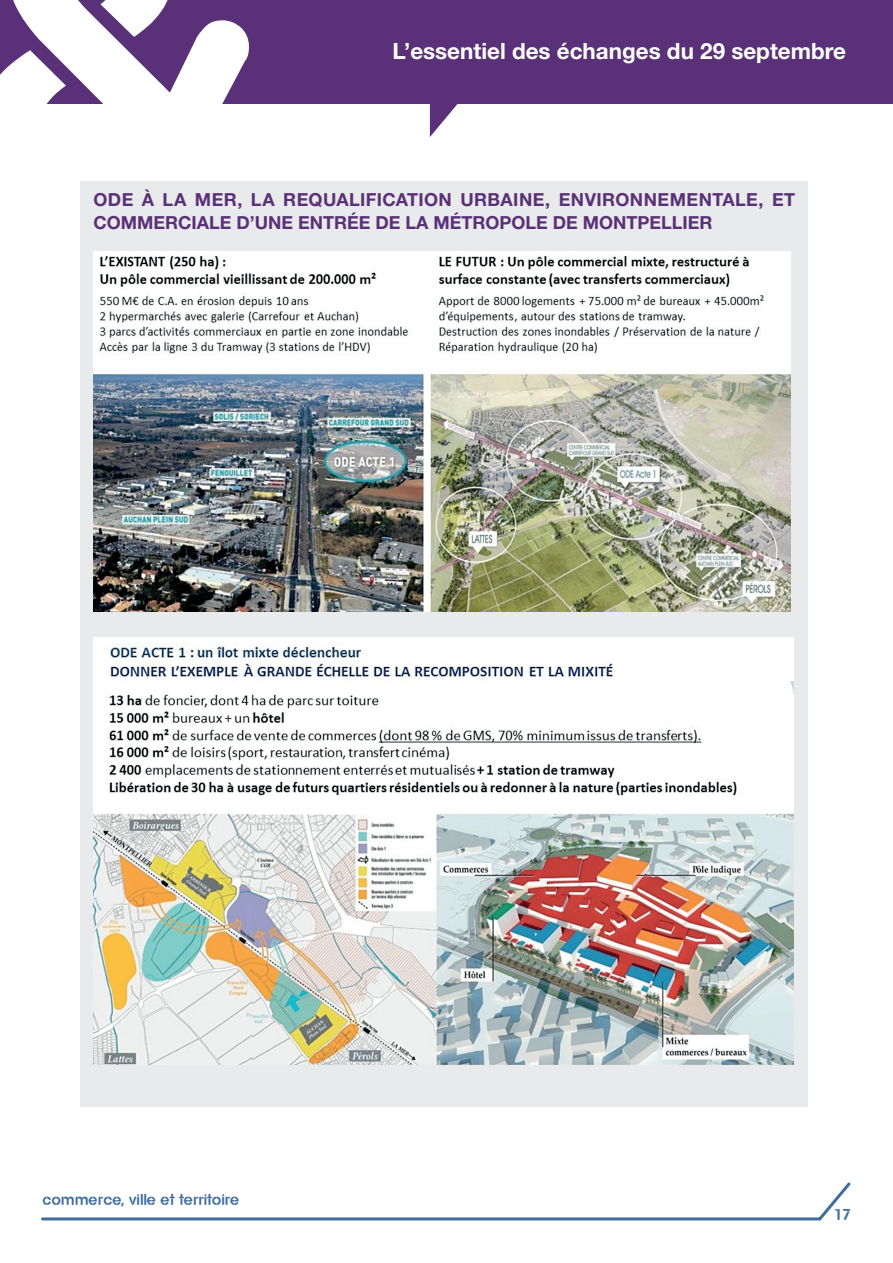
<style>
.page{position:relative;width:893px;height:1263px;background:#fff}
.page>*{position:absolute;margin:0;border:0;box-sizing:border-box;transform-origin:0 0}
.t1{font:700 22.35px "Helvetica Neue LT Std";color:#fff}
.t2{font:700 18px/22.5px "Helvetica Neue LT Std";color:#5a3178}
.t3{font:15px "AG Stencil";letter-spacing:.03em;color:#3d6c9f}
</style>
<div class="page">
<div style="left:0;top:0;width:893px;height:103px;background:#5a3178"></div>
<svg style="left:0;top:0;width:264px;height:229px;fill:#fff"></svg>
<svg style="left:338px;top:103px;width:264px;height:34px"></svg>
<svg style="left:41px;top:1182px;width:810px;height:39px"></svg>
<div style="left:81px;top:181px;width:727px;height:926px;background:#e9eaeb"></div>
<img style="left:94px;top:251px;width:697px;height:360px">
<img style="left:94px;top:638px;width:699px;height:427px">
<p class="t1" style="left:392px;top:37px;width:455px">L’essentiel des échanges du 29 septembre</p>
<p class="t2" style="left:94px;top:188px;width:703px">ODE À LA MER, LA REQUALIFICATION URBAINE, ENVIRONNEMENTALE, ET<br>COMMERCIALE D’UNE ENTRÉE DE LA MÉTROPOLE DE MONTPELLIER</p>
<p class="t3" style="left:43px;top:1192px;width:198px">commerce, ville et territoire</p>
<p class="t3" style="left:834px;top:1207px;width:18px">17</p>
</div>
